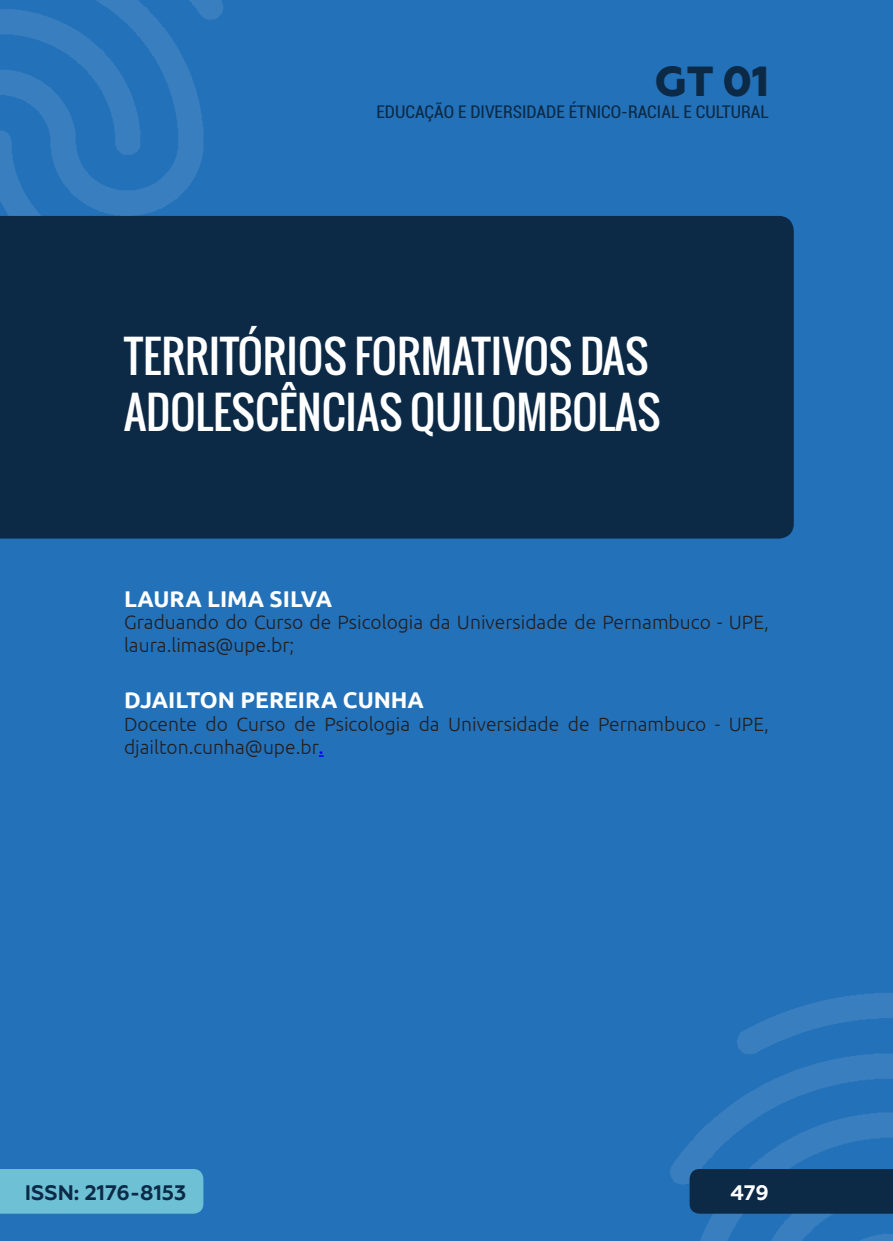
<style>
.page{position:relative;width:893px;height:1241px;background:#fff}
.page>*{position:absolute;margin:0;border:0;box-sizing:border-box;transform-origin:0 0}
._0_TÍTULO{font:43.75px/56px "Oswald";color:#fff}
.t1{font:800 42px "Geometria";color:#0c2a46}
._1_AUTOR{font:700 22.75px "Ubuntu";color:#fff}
.t2{font:700 21px "Geometria";color:#0c2a46}
.t3{font:700 21px "Geometria";color:#fff}
._2_FORMACAO{font:300 19.25px/22.8px "Ubuntu";color:#231f20}
.t4{font:condensed 17.5px "Roboto";color:#0c2a46}
.s1{font-weight:400;color:#00f}
</style>
<div class="page">
<div style="left:0;top:0;width:893px;height:1240px;background:#2371b9"></div>
<svg style="left:0;top:0;width:223px;height:216px"></svg>
<div style="left:0;top:216px;width:794px;height:322px;background:#0c2a46"></div>
<svg style="left:670px;top:993px;width:223px;height:247px"></svg>
<div style="left:0;top:1169px;width:203px;height:44px;background:#6ec0d5"></div>
<h2 class="t1" style="left:654px;top:56px;width:116px">GT 01</h2>
<p class="t4" style="left:376px;top:100px;width:394px">EDUCAÇÃO E DIVERSIDADE ÉTNICO-RACIAL E CULTURAL</p>
<p class="_0_TÍTULO" style="left:124px;top:328px;width:538px">TERRITÓRIOS FORMATIVOS DAS<br>ADOLESCÊNCIAS QUILOMBOLAS</p>
<p class="_1_AUTOR" style="left:124px;top:584px;width:210px">LAURA LIMA SILVA</p>
<p class="_2_FORMACAO" style="left:124px;top:610px;width:646px">Graduando do Curso de Psicologia da Universidade de Pernambuco - UPE, laura.limas@upe.br;</p>
<p class="_1_AUTOR" style="left:124px;top:686px;width:302px">DJAILTON PEREIRA CUNHA</p>
<p class="_2_FORMACAO" style="left:124px;top:712px;width:646px">Docente do Curso de Psicologia da Universidade de Pernambuco - UPE, djailton.cunha@upe.br<span class="s1">.</span></p>
<p class="t2" style="left:25px;top:1179px;width:163px">ISSN: 2176-8153</p>
<p class="t3" style="left:730px;top:1179px;width:40px">479</p>
</div>
